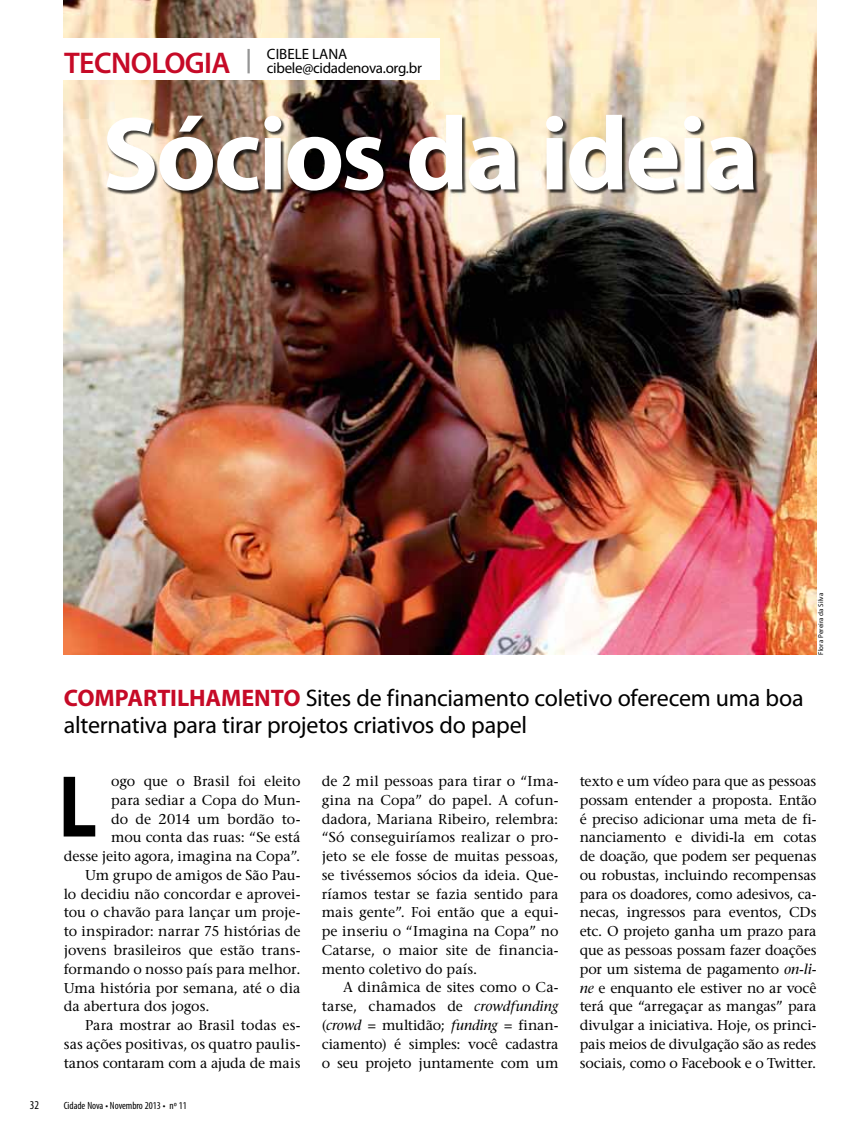
<style>
.page{position:relative;width:859px;height:1136px;background:#fff}
.page>*{position:absolute;margin:0;border:0;box-sizing:border-box;transform-origin:0 0}
.t1{font:700 105px "Myriad Pro";letter-spacing:-.03em;color:#fff}
.t2{font:700 88.5px "Myriad Pro";color:#000;scale:.85 1}
.t3{font:600 30px "Myriad Pro";letter-spacing:-.02em;color:#c60a27}
.t4{font:24px/27px "Myriad Pro";letter-spacing:-.01em;color:#000}
.t5{font:700 24px "Myriad Pro";letter-spacing:-.01em;color:#c60a27}
.t6{font:15px/13.5px "Myriad Pro";letter-spacing:-.02em;color:#000}
.t7{font:500 14.25px/18.8px "Stone Serif Std";color:#000;text-align:justify}
.t8{font:500 14.25px "Stone Serif Std";letter-spacing:-.02em;color:#000}
.t9{font:condensed 12px "Myriad Pro";color:#000}
.t10{font:condensed 10.5px "Myriad Pro";letter-spacing:-.005em;color:#000}
.t11{font:7.05px "Myriad Pro";letter-spacing:.02em;color:#000}
.s1{font-weight:700;color:#c60a27}
.s2{font-style:italic}
</style>
<div class="page">
<img style="left:64px;top:0;width:753px;height:654px">
<div style="left:57px;top:38px;width:383px;height:42px;background:#fff"></div>
<hr style="left:247px;top:49px;width:3px;height:24px;background:#959595">
<div style="left:107px;top:116px;width:652px;height:80px;background:#000;opacity:.75"></div>
<p class="t6" style="left:267px;top:47px;width:8px">cibele</p>
<p class="t6" style="left:267px;top:47px;width:157px;text-indent:45px">lana cibele@cidadenova.org.br</p>
<h1 class="t1" style="left:102px;top:85px;width:659px">Sócios da ideia</h1>
<h3 class="t3" style="left:64px;top:44px;width:168px">TECNOLOGIA</h3>
<p class="t11" style="left:816px;top:654px;width:64px;rotate:-90deg">Flora Pereira da Silva</p>
<h3 class="t4" style="left:64px;top:683px;width:741px;text-indent:207px"><span class="s1">TO</span> Sites de financiamento coletivo oferecem uma boa alternativa para tirar projetos criativos do papel</h3>
<p class="t7" style="left:322px;top:771px;width:238px">de 2 mil pessoas para tirar o “Ima&shy;gina na Copa” do papel. A cofun&shy;dadora, Mariana Ribeiro, relembra: “Só conseguiríamos realizar o pro&shy;jeto se ele fosse de muitas pessoas, se tivéssemos sócios da ideia. Que&shy;ríamos testar se fazia sentido para mais gente”. Foi então que a equi&shy;pe inseriu o “Imagina na Copa” no Catarse, o maior site de financia&shy;mento coletivo do país.</p>
<p class="t7" style="left:322px;top:978px;width:238px;text-indent:21px">A dinâmica de sites como o Ca&shy;tarse, chamados de <span class="s2">crowdfunding </span>(<span class="s2">crowd</span> = multidão; <span class="s2">funding</span> = finan&shy;ciamento) é simples: você cadastra o seu projeto juntamente com um</p>
<h3 class="t5" style="left:64px;top:682px;width:18px">COM</h3>
<h3 class="t5" style="left:115px;top:682px;width:108px">PARTILHAMEN</h3>
<p class="t7" style="left:580px;top:771px;width:238px">texto e um vídeo para que as pessoas possam entender a proposta. Então é preciso adicionar uma meta de fi&shy;nanciamento e dividi-la em cotas de doação, que podem ser pequenas ou robustas, incluindo recompensas para os doadores, como adesivos, ca&shy;necas, ingressos para eventos, CDs etc. O projeto ganha um prazo para que as pessoas possam fazer doações por um sistema de pagamento <span class="s2">on-li&shy;ne</span> e enquanto ele estiver no ar você terá que “arregaçar as mangas” para divulgar a iniciativa. Hoje, os princi&shy;pais meios de divulgação são as redes sociais, como o Facebook e o Twitter.</p>
<p class="t7" style="left:111px;top:771px;width:191px">ogo que o Brasil foi eleito</p>
<p class="t7" style="left:111px;top:790px;width:191px">para sediar a Copa do Mun-</p>
<p class="t7" style="left:111px;top:809px;width:191px">do de 2014 um bordão to-</p>
<p class="t7" style="left:111px;top:828px;width:191px">mou conta das ruas: “Se está</p>
<p class="t7" style="left:64px;top:846px;width:238px">desse jeito agora, imagina na Copa”.</p>
<p class="t7" style="left:85px;top:865px;width:217px">Um grupo de amigos de São Pau-</p>
<p class="t7" style="left:64px;top:884px;width:238px">lo decidiu não concordar e aprovei-</p>
<p class="t7" style="left:64px;top:903px;width:238px">tou o chavão para lançar um proje-</p>
<p class="t7" style="left:64px;top:921px;width:238px">to inspirador: narrar 75 histórias de</p>
<p class="t7" style="left:64px;top:940px;width:238px">jovens brasileiros que estão trans-</p>
<p class="t7" style="left:64px;top:959px;width:238px">formando o nosso país para melhor.</p>
<p class="t7" style="left:64px;top:978px;width:238px">Uma história por semana, até o dia</p>
<p class="t7" style="left:64px;top:996px;width:147px">da abertura dos jogos.</p>
<p class="t7" style="left:85px;top:1015px;width:217px">Para mostrar ao Brasil todas es-</p>
<p class="t7" style="left:64px;top:1034px;width:237px">sas ações positivas, os quatro paulis-</p>
<p class="t8" style="left:64px;top:1054px;width:238px">tanos contaram com a ajuda de mais</p>
<h2 class="t2" style="left:59px;top:748px;width:39px">L</h2>
<p class="t9" style="left:30px;top:1097px;width:11px">32</p>
<p class="t10" style="left:64px;top:1099px;width:125px">Cidade Nova • Novembro 2013 • nº 11</p>
</div>
